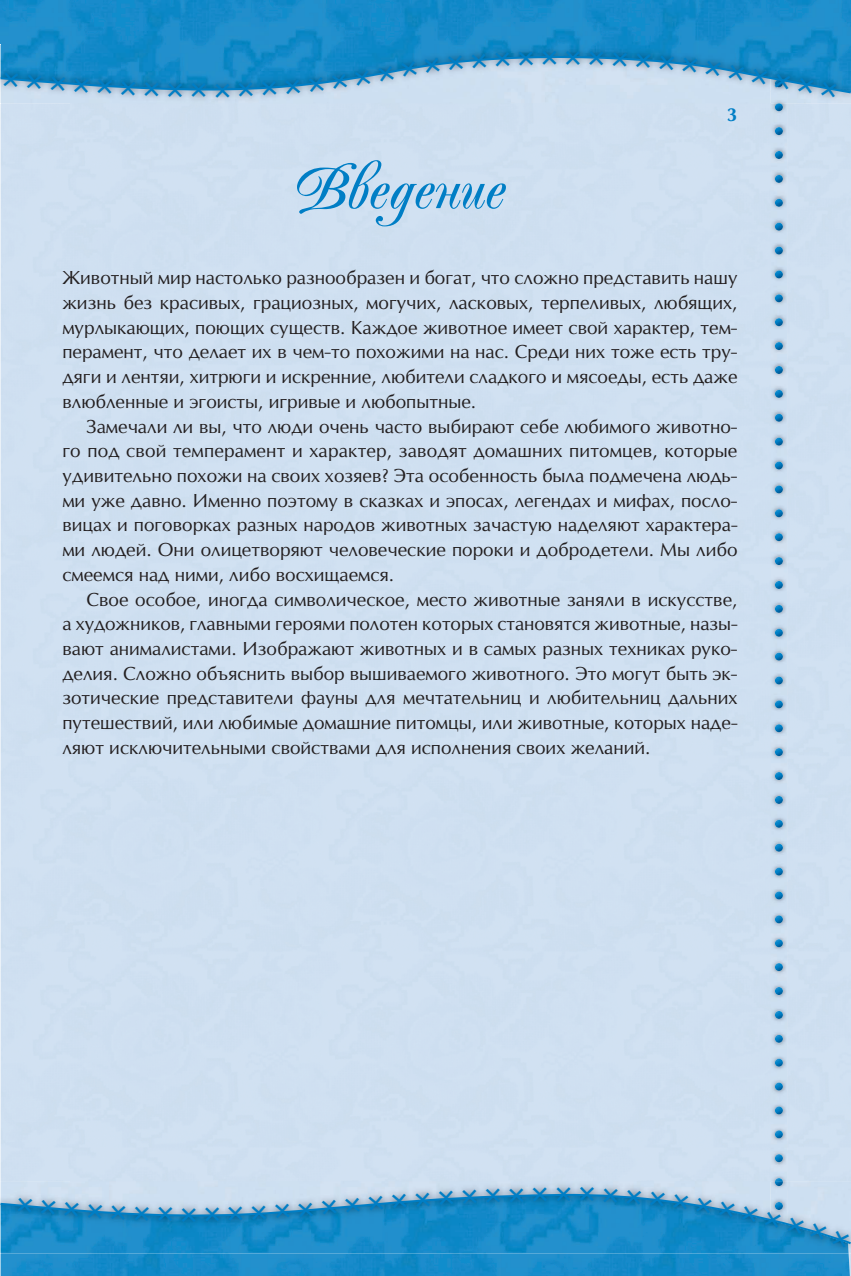
<style>
.page{position:relative;width:851px;height:1276px;background:#fff}
.page>*{position:absolute;margin:0;border:0;box-sizing:border-box;transform-origin:0 0}
.t1{font:72px "Popular Script";color:#007ec5}
.t2{font:18px/24.6px "Opium New";color:#231f20;text-align:justify}
.t3{font:700 18px "Opium New";color:#007ec5}
</style>
<div class="page">
<div style="left:787px;top:103px;width:63px;height:1173px;background:#cfdff1"></div>
<div style="left:71px;top:103px;width:716px;height:1078px;background:#cfdff1"></div>
<img style="left:774px;top:103px;width:8px;height:581px">
<img style="left:1px;top:1253px;width:848px;height:23px">
<img style="left:1px;top:0;width:849px;height:44px">
<img style="left:770px;top:98px;width:17px;height:5px">
<img style="left:0;top:1181px;width:850px;height:72px">
<img style="left:770px;top:1181px;width:17px;height:11px">
<img style="left:774px;top:1181px;width:8px;height:11px">
<svg style="left:0;top:1192px;width:850px;height:53px;background:#419ccf"></svg>
<svg style="left:0;top:44px;width:850px;height:54px;background:#5ca6d1"></svg>
<svg style="left:764px;top:1211px;width:17px;height:17px"></svg>
<svg style="left:787px;top:1217px;width:62px;height:30px;background:#69a8ce"></svg>
<svg style="left:695px;top:1197px;width:16px;height:16px"></svg>
<svg style="left:718px;top:1201px;width:17px;height:17px"></svg>
<svg style="left:741px;top:1206px;width:17px;height:16px"></svg>
<svg style="left:228px;top:1206px;width:15px;height:15px"></svg>
<svg style="left:252px;top:1205px;width:14px;height:15px"></svg>
<svg style="left:275px;top:1204px;width:15px;height:15px"></svg>
<svg style="left:298px;top:1202px;width:15px;height:15px"></svg>
<svg style="left:322px;top:1200px;width:15px;height:15px"></svg>
<svg style="left:345px;top:1197px;width:15px;height:16px"></svg>
<svg style="left:368px;top:1195px;width:15px;height:16px"></svg>
<svg style="left:392px;top:1193px;width:15px;height:16px"></svg>
<svg style="left:415px;top:1192px;width:15px;height:15px"></svg>
<svg style="left:439px;top:1190px;width:14px;height:15px"></svg>
<svg style="left:462px;top:1189px;width:15px;height:15px"></svg>
<svg style="left:486px;top:1188px;width:14px;height:15px"></svg>
<svg style="left:509px;top:1187px;width:14px;height:15px"></svg>
<svg style="left:533px;top:1187px;width:14px;height:14px"></svg>
<svg style="left:556px;top:1187px;width:14px;height:14px"></svg>
<svg style="left:580px;top:1187px;width:14px;height:14px"></svg>
<svg style="left:603px;top:1187px;width:14px;height:15px"></svg>
<svg style="left:626px;top:1189px;width:15px;height:15px"></svg>
<svg style="left:649px;top:1191px;width:16px;height:16px"></svg>
<svg style="left:672px;top:1194px;width:16px;height:16px"></svg>
<svg style="left:17px;top:1197px;width:15px;height:15px"></svg>
<svg style="left:41px;top:1199px;width:15px;height:16px"></svg>
<svg style="left:64px;top:1201px;width:15px;height:15px"></svg>
<svg style="left:88px;top:1203px;width:14px;height:15px"></svg>
<svg style="left:111px;top:1205px;width:15px;height:15px"></svg>
<svg style="left:135px;top:1206px;width:14px;height:15px"></svg>
<svg style="left:158px;top:1207px;width:14px;height:14px"></svg>
<svg style="left:182px;top:1207px;width:14px;height:14px"></svg>
<svg style="left:205px;top:1207px;width:14px;height:14px"></svg>
<h1 class="t1" style="left:294px;top:151px;width:214px">Введение</h1>
<p class="t3" style="left:726px;top:104px;width:12px">3</p>
<p class="t2" style="left:62px;top:265px;width:676px">Животный мир настолько разнообразен и богат, что сложно представить нашу жизнь без красивых, грациозных, могучих, ласковых, терпеливых, любящих, мурлыкающих, поющих существ. Каждое животное имеет свой характер, тем&shy;перамент, что делает их в чем-то похожими на нас. Среди них тоже есть тру&shy;дяги и лентяи, хитрюги и искренние, любители сладкого и мясоеды, есть даже влюбленные и эгоисты, игривые и любопытные.</p>
<p class="t2" style="left:62px;top:414px;width:676px;text-indent:24px">Замечали ли вы, что люди очень часто выбирают себе любимого животно&shy;го под свой темперамент и характер, заводят домашних питомцев, которые удивительно похожи на своих хозяев? Эта особенность была подмечена людь&shy;ми уже давно. Именно поэтому в сказках и эпосах, легендах и мифах, посло&shy;вицах и поговорках разных народов животных зачастую наделяют характера&shy;ми людей. Они олицетворяют человеческие пороки и добродетели. Мы либо смеемся над ними, либо восхищаемся.</p>
<p class="t2" style="left:62px;top:586px;width:676px;text-indent:24px">Свое особое, иногда символическое, место животные заняли в искусстве, а художников, главными героями полотен которых становятся животные, назы&shy;вают анималистами. Изображают животных и в самых разных техниках руко&shy;делия. Сложно объяснить выбор вышиваемого животного. Это могут быть эк&shy;зотические представители фауны для мечтательниц и любительниц дальних путешествий, или любимые домашние питомцы, или животные, которых наде&shy;ляют исключительными свойствами для исполнения своих желаний.</p>
</div>
